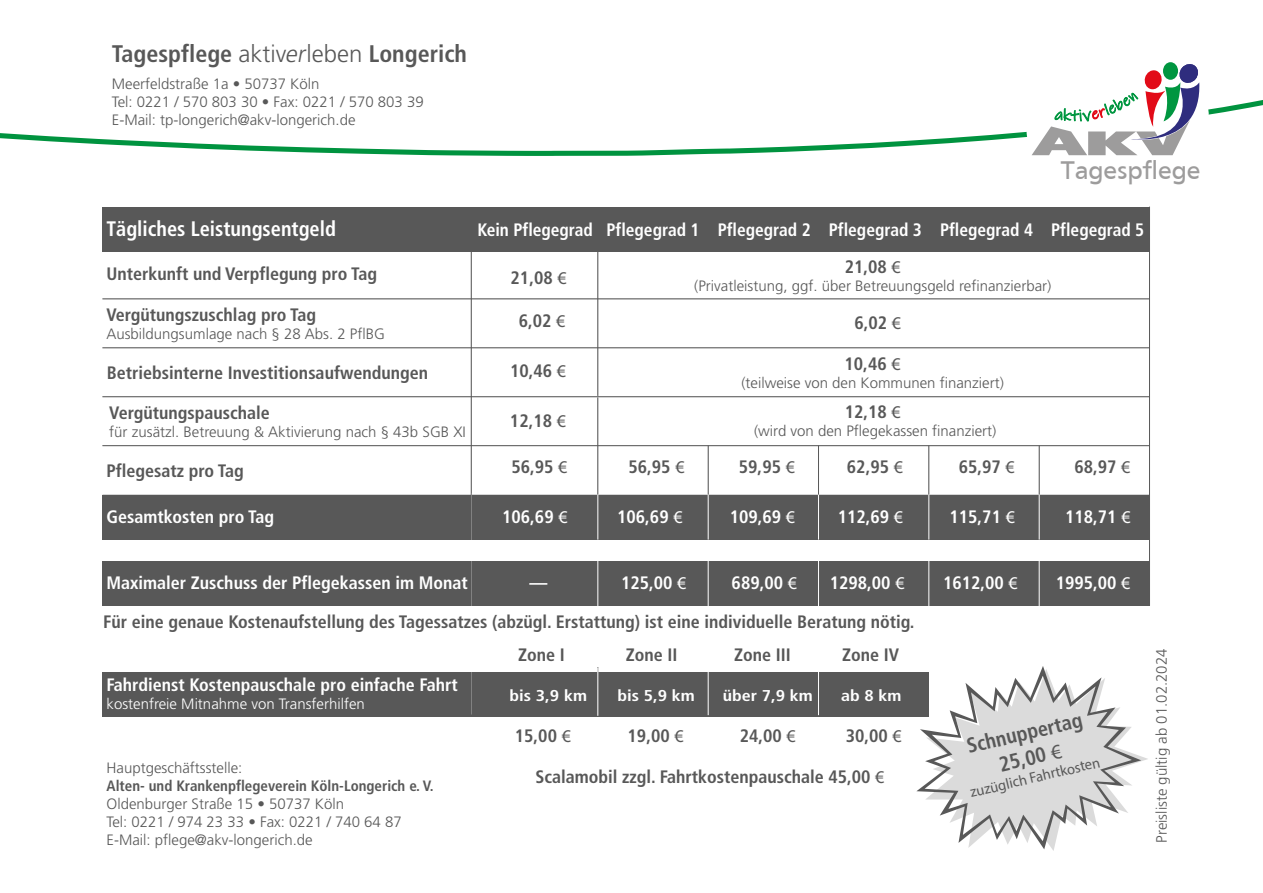
<style>
.page{position:relative;width:1263px;height:893px;background:#fff}
.page>*{position:absolute;margin:0;border:0;box-sizing:border-box;transform-origin:0 0}
.t1{font:26.4px "Frutiger";color:#9d9c9c}
.t2{font:700 condensed 24px "Frutiger";color:#585858}
.t3{font:italic 300 24px "Frutiger";color:#585858}
.t4{font:700 condensed 21px "Frutiger";color:#fff}
.t5{font:700 condensed 21px/25.2px "Frutiger";color:#585858;text-align:center}
.t6{font:700 condensed 18px "Frutiger";color:#585858}
.t7{font:700 condensed 18px "Frutiger";color:#fff}
.t8{font:700 condensed 15.75px "Frutiger";color:#fff;scale:1.15 1}
.t9{font:300 15px/18px "Frutiger";color:#585858}
.t10{font:700 condensed 15px "Frutiger";color:#585858}
.t11{font:300 15px "Frutiger";color:#fff}
.t12{font:15px "Myriad Pro";color:#585858}
.s1{font-weight:300;font-stretch:normal}
.s2{font-family:"Myriad Pro";font-weight:400;font-stretch:normal}
</style>
<div class="page">
<svg style="left:0;top:100px;width:1263px;height:56px"></svg>
<div style="left:102px;top:495px;width:1047px;height:44px;background:#585858"></div>
<div style="left:102px;top:207px;width:1047px;height:45px;background:#585858"></div>
<hr style="left:471px;top:251px;width:1px;height:244px;background:#585858">
<hr style="left:598px;top:251px;width:1px;height:145px;background:#585858">
<hr style="left:1149px;top:207px;width:1px;height:399px;background:#585858">
<div style="left:102px;top:561px;width:1047px;height:45px;background:#585858"></div>
<hr style="left:597px;top:397px;width:1px;height:49px;background:#585858">
<hr style="left:102px;top:299px;width:1047px;height:1px;background:#585858">
<hr style="left:102px;top:348px;width:1047px;height:1px;background:#585858">
<hr style="left:102px;top:396px;width:1047px;height:1px;background:#585858">
<hr style="left:102px;top:445px;width:1047px;height:1px;background:#585858">
<hr style="left:598px;top:494px;width:1px;height:46px;background:#fff">
<hr style="left:708px;top:494px;width:1px;height:46px;background:#fff">
<hr style="left:818px;top:494px;width:1px;height:46px;background:#fff">
<hr style="left:928px;top:494px;width:1px;height:46px;background:#fff">
<hr style="left:1039px;top:494px;width:1px;height:46px;background:#fff">
<hr style="left:598px;top:561px;width:1px;height:46px;background:#fff">
<hr style="left:708px;top:561px;width:1px;height:46px;background:#fff">
<hr style="left:818px;top:561px;width:1px;height:46px;background:#fff">
<hr style="left:928px;top:561px;width:1px;height:46px;background:#fff">
<hr style="left:1039px;top:561px;width:1px;height:46px;background:#fff">
<hr style="left:598px;top:446px;width:1px;height:49px;background:#585858">
<hr style="left:708px;top:446px;width:1px;height:49px;background:#585858">
<hr style="left:818px;top:446px;width:1px;height:49px;background:#585858">
<hr style="left:928px;top:446px;width:1px;height:49px;background:#585858">
<hr style="left:1039px;top:446px;width:1px;height:49px;background:#585858">
<div style="left:102px;top:672px;width:827px;height:44px;background:#585858"></div>
<hr style="left:598px;top:667px;width:1px;height:48px;background:#585858">
<hr style="left:708px;top:667px;width:1px;height:48px;background:#fff">
<hr style="left:818px;top:667px;width:1px;height:48px;background:#fff">
<hr style="left:598px;top:668px;width:1px;height:48px;background:#fff">
<svg style="left:916px;top:666px;width:232px;height:185px"></svg>
<svg style="left:1022px;top:62px;width:191px;height:94px"></svg>
<h2 class="t2" style="left:112px;top:39px;width:357px">Tagespflege <span class="s1">aktiv leben</span> Longerich</h2>
<p class="t9" style="left:112px;top:74px;width:313px">Meerfeldstraße 1a • 50737 Köln<br>Tel: 0221 / 570 803 30 • Fax: 0221 / 570 803 39<br>E-Mail: tp-longerich@akv-longerich.de</p>
<h2 class="t3" style="left:285px;top:40px;width:26px">er</h2>
<h1 class="t1" style="left:1061px;top:155px;width:141px">Tagespflege</h1>
<h3 class="t4" style="left:106px;top:216px;width:231px">Tägliches Leistungsentgeld</h3>
<p class="t7" style="left:477px;top:219px;width:668px">Kein Pflegegrad Pflegegrad 1 Pflegegrad 2 Pflegegrad 3 Pflegegrad 4 Pflegegrad 5</p>
<p class="t6" style="left:106px;top:263px;width:272px">Unterkunft und Verpflegung pro Tag</p>
<p class="t6" style="left:106px;top:304px;width:211px">Vergütungszuschlag pro Tag</p>
<p class="t9" style="left:106px;top:325px;width:280px">Ausbildungsumlage nach § 28 Abs. 2 PflBG</p>
<p class="t6" style="left:107px;top:362px;width:323px">Betriebsinterne Investitionsaufwendungen</p>
<p class="t6" style="left:109px;top:402px;width:162px">Vergütungspauschale</p>
<p class="t9" style="left:109px;top:423px;width:358px">für zusätzl. Betreuung &amp; Aktivierung nach § 43b SGB XI</p>
<p class="t6" style="left:106px;top:460px;width:139px">Pflegesatz pro Tag</p>
<p class="t7" style="left:106px;top:506px;width:169px">Gesamtkosten pro Tag</p>
<p class="t6" style="left:511px;top:267px;width:58px">21,08 <span class="s2">€</span></p>
<p class="t6" style="left:845px;top:256px;width:58px">21,08 <span class="s2">€</span></p>
<p class="t9" style="left:694px;top:277px;width:359px">(Privatleistung, ggf. über Betreuungsgeld refinanzierbar)</p>
<p class="t6" style="left:519px;top:310px;width:48px">6,02 <span class="s2">€</span></p>
<p class="t6" style="left:854px;top:312px;width:48px">6,02 <span class="s2">€</span></p>
<p class="t6" style="left:510px;top:360px;width:58px">10,46 <span class="s2">€</span></p>
<p class="t6" style="left:510px;top:410px;width:58px">12,18 <span class="s2">€</span></p>
<p class="t6" style="left:844px;top:353px;width:58px">10,46 <span class="s2">€</span></p>
<p class="t9" style="left:741px;top:374px;width:264px">(teilweise von den Kommunen finanziert)</p>
<p class="t6" style="left:845px;top:401px;width:58px">12,18 <span class="s2">€</span></p>
<p class="t9" style="left:754px;top:421px;width:244px">(wird von den Pflegekassen finanziert)</p>
<p class="t6" style="left:511px;top:456px;width:58px">56,95 <span class="s2">€</span></p>
<p class="t6" style="left:628px;top:456px;width:58px">56,95 <span class="s2">€</span></p>
<p class="t6" style="left:739px;top:456px;width:58px">59,95 <span class="s2">€</span></p>
<p class="t6" style="left:847px;top:456px;width:58px">62,95 <span class="s2">€</span></p>
<p class="t6" style="left:959px;top:456px;width:58px">65,97 <span class="s2">€</span></p>
<p class="t6" style="left:1074px;top:456px;width:58px">68,97 <span class="s2">€</span></p>
<p class="t7" style="left:502px;top:506px;width:67px">106,69 <span class="s2">€</span></p>
<p class="t7" style="left:617px;top:506px;width:67px">106,69 <span class="s2">€</span></p>
<p class="t7" style="left:730px;top:506px;width:67px">109,69 <span class="s2">€</span></p>
<p class="t7" style="left:838px;top:506px;width:67px">112,69 <span class="s2">€</span></p>
<p class="t7" style="left:949px;top:506px;width:67px">115,71 <span class="s2">€</span></p>
<p class="t7" style="left:1065px;top:506px;width:67px">118,71 <span class="s2">€</span></p>
<p class="t7" style="left:107px;top:572px;width:363px">Maximaler Zuschuss der Pflegekassen im Monat</p>
<p class="t7" style="left:530px;top:572px;width:19px">—</p>
<p class="t7" style="left:621px;top:572px;width:67px">125,00 <span class="s2">€</span></p>
<p class="t7" style="left:732px;top:572px;width:67px">689,00 <span class="s2">€</span></p>
<p class="t7" style="left:830px;top:572px;width:76px">1298,00 <span class="s2">€</span></p>
<p class="t7" style="left:943px;top:572px;width:76px">1612,00 <span class="s2">€</span></p>
<p class="t7" style="left:1056px;top:572px;width:76px">1995,00 <span class="s2">€</span></p>
<p class="t6" style="left:103px;top:611px;width:813px">Für eine genaue Kostenaufstellung des Tagessatzes (abzügl. Erstattung) ist eine individuelle Beratung nötig.</p>
<p class="t7" style="left:107px;top:674px;width:353px">Fahrdienst Kostenpauschale pro einfache Fahrt</p>
<p class="t11" style="left:107px;top:695px;width:260px">kostenfreie Mitnahme von Transferhilfen</p>
<p class="t9" style="left:107px;top:758px;width:137px">Hauptgeschäftsstelle:</p>
<p class="t10" style="left:107px;top:777px;width:329px">Alten- und Krankenpflegeverein Köln-Longerich e. V.</p>
<p class="t9" style="left:107px;top:794px;width:297px">Oldenburger Straße 15 • 50737 Köln<br>Tel: 0221 / 974 23 33 • Fax: 0221 / 740 64 87<br>E-Mail: pflege@akv-longerich.de</p>
<p class="t6" style="left:518px;top:644px;width:48px">Zone I</p>
<p class="t6" style="left:626px;top:644px;width:53px">Zone II</p>
<p class="t6" style="left:734px;top:644px;width:58px">Zone III</p>
<p class="t6" style="left:842px;top:644px;width:59px">Zone IV</p>
<p class="t8" style="left:510px;top:686px;width:69px">bis 3,9 km</p>
<p class="t8" style="left:617px;top:686px;width:69px">bis 5,9 km</p>
<p class="t8" style="left:723px;top:686px;width:80px">über 7,9 km</p>
<p class="t8" style="left:841px;top:686px;width:54px">ab 8 km</p>
<p class="t6" style="left:515px;top:725px;width:58px">15,00 <span class="s2">€</span></p>
<p class="t6" style="left:628px;top:725px;width:58px">19,00 <span class="s2">€</span></p>
<p class="t6" style="left:740px;top:725px;width:58px">24,00 <span class="s2">€</span></p>
<p class="t6" style="left:846px;top:725px;width:58px">30,00 <span class="s2">€</span></p>
<p class="t6" style="left:535px;top:766px;width:351px">Scalamobil zzgl. Fahrtkostenpauschale 45,00 <span class="s2">€</span></p>
<h3 class="t5" style="left:964px;top:734px;width:119px;rotate:-13deg">Schnuppertag<br>25,00 <span class="s2">€</span></h3>
<p class="t12" style="left:968px;top:783px;width:134px;rotate:-13deg">zuzüglich Fahrtkosten</p>
<p class="t9" style="left:1153px;top:842px;width:195px;rotate:-90deg">Preisliste gültig ab 01.02.2024</p>
</div>
